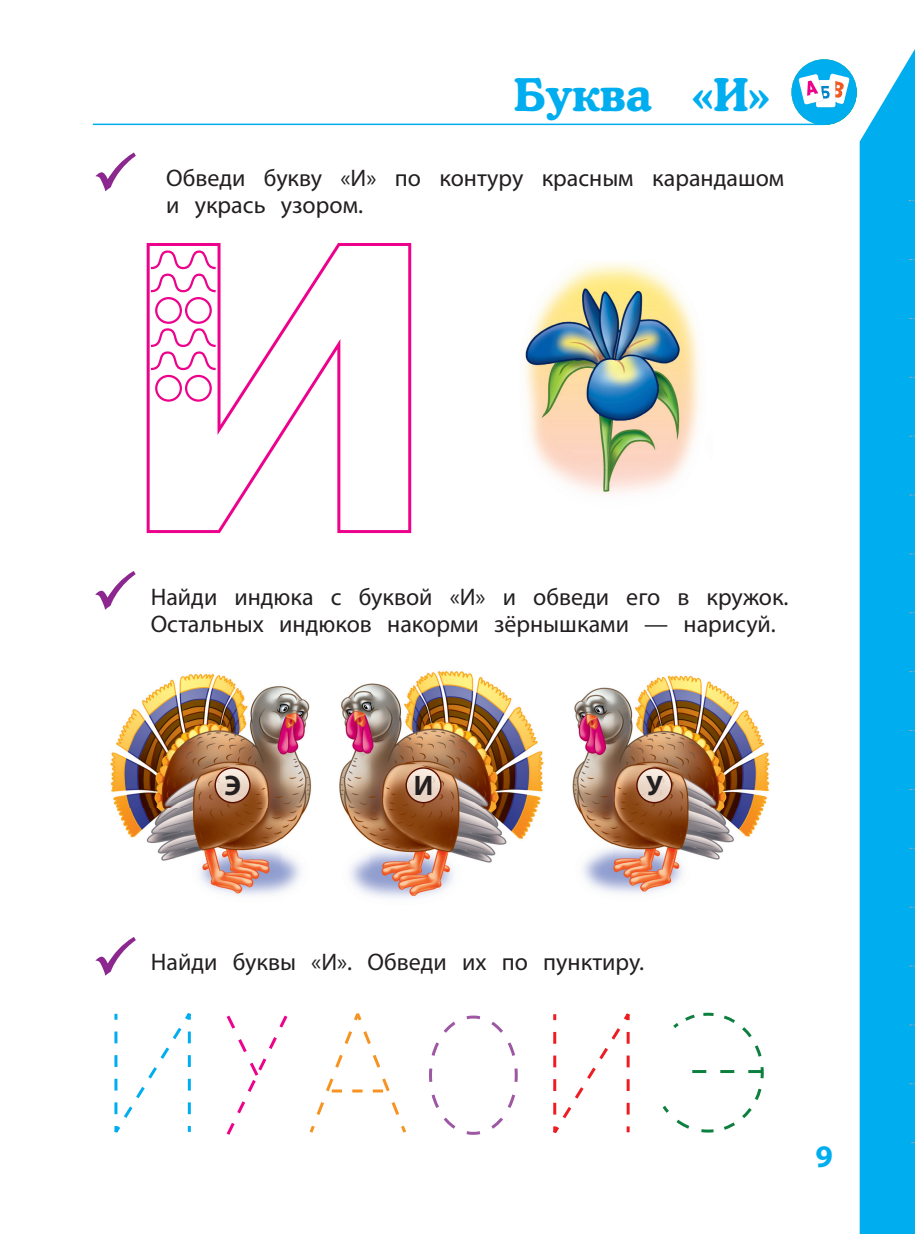
<style>
.page{position:relative;width:915px;height:1234px;background:#fff}
.page>*{position:absolute;margin:0;border:0;box-sizing:border-box;transform-origin:0 0}
.t1{font:700 45px "Cooper Lt BT";color:#00aeef}
.t2{font:700 31.5px "Myriad Pro";color:#00aeef}
.t3{font:700 28.35px "Myriad Pro";color:#231f20}
.t4{font:24px/27px "Myriad Pro";color:#231f20}
</style>
<div class="page">
<div style="left:859px;top:50px;width:55px;height:1183px;background:#00aeef"></div>
<div style="left:791px;top:59px;width:65px;height:66px;background:#00aeef;border-radius:50%"></div>
<svg style="left:798px;top:73px;width:58px;height:52px"></svg>
<hr style="left:93px;top:124px;width:730px;height:1px;background:#00aeef">
<svg style="left:146px;top:243px;width:266px;height:291px"></svg>
<img style="left:525px;top:261px;width:175px;height:233px">
<img style="left:572px;top:675px;width:198px;height:219px">
<img style="left:339px;top:671px;width:205px;height:227px">
<img style="left:110px;top:674px;width:202px;height:222px">
<img style="left:636px;top:767px;width:35px;height:35px;border-radius:50%">
<div style="left:636px;top:767px;width:36px;height:36px;border:1px solid #5a0e00;border-radius:50%"></div>
<img style="left:406px;top:767px;width:34px;height:35px;border-radius:50%">
<div style="left:405px;top:767px;width:36px;height:36px;border:1px solid #5a0e00;border-radius:50%"></div>
<img style="left:215px;top:767px;width:35px;height:35px;border-radius:50%">
<div style="left:214px;top:767px;width:36px;height:36px;border:1px solid #5a0e00;border-radius:50%"></div>
<svg style="left:662px;top:1012px;width:102px;height:121px"></svg>
<svg style="left:226px;top:1015px;width:62px;height:120px"></svg>
<svg style="left:429px;top:1015px;width:89px;height:120px"></svg>
<svg style="left:309px;top:1013px;width:97px;height:120px"></svg>
<svg style="left:114px;top:1013px;width:77px;height:120px"></svg>
<svg style="left:553px;top:1013px;width:77px;height:120px"></svg>
<svg style="left:149px;top:249px;width:69px;height:44px"></svg>
<div style="left:155px;top:297px;width:27px;height:27px;border:2px solid #ed028c;border-radius:50%"></div>
<div style="left:185px;top:297px;width:27px;height:27px;border:2px solid #ed028c;border-radius:50%"></div>
<svg style="left:149px;top:327px;width:69px;height:44px"></svg>
<div style="left:155px;top:375px;width:27px;height:26px;border:2px solid #ed028c;border-radius:50%"></div>
<div style="left:185px;top:375px;width:27px;height:26px;border:2px solid #ed028c;border-radius:50%"></div>
<h1 class="t1" style="left:513px;top:77px;width:258px">Буква «И»</h1>
<p class="t4" style="left:166px;top:167px;width:619px">Обведи букву «И» по контуру красным карандашом и укрась узором.</p>
<p class="t4" style="left:151px;top:585px;width:639px">Найди индюка с буквой «И» и обведи его в кружок.<br>Остальных индюков накорми зёрнышками — нарисуй.</p>
<p class="t3" style="left:224px;top:774px;width:18px">Э</p>
<p class="t3" style="left:414px;top:774px;width:21px">И</p>
<p class="t3" style="left:646px;top:774px;width:18px">У</p>
<p class="t4" style="left:151px;top:950px;width:494px">Найди буквы «И». Обведи их по пунктиру.</p>
<h2 class="t2" style="left:815px;top:1144px;width:19px">9</h2>
</div>
